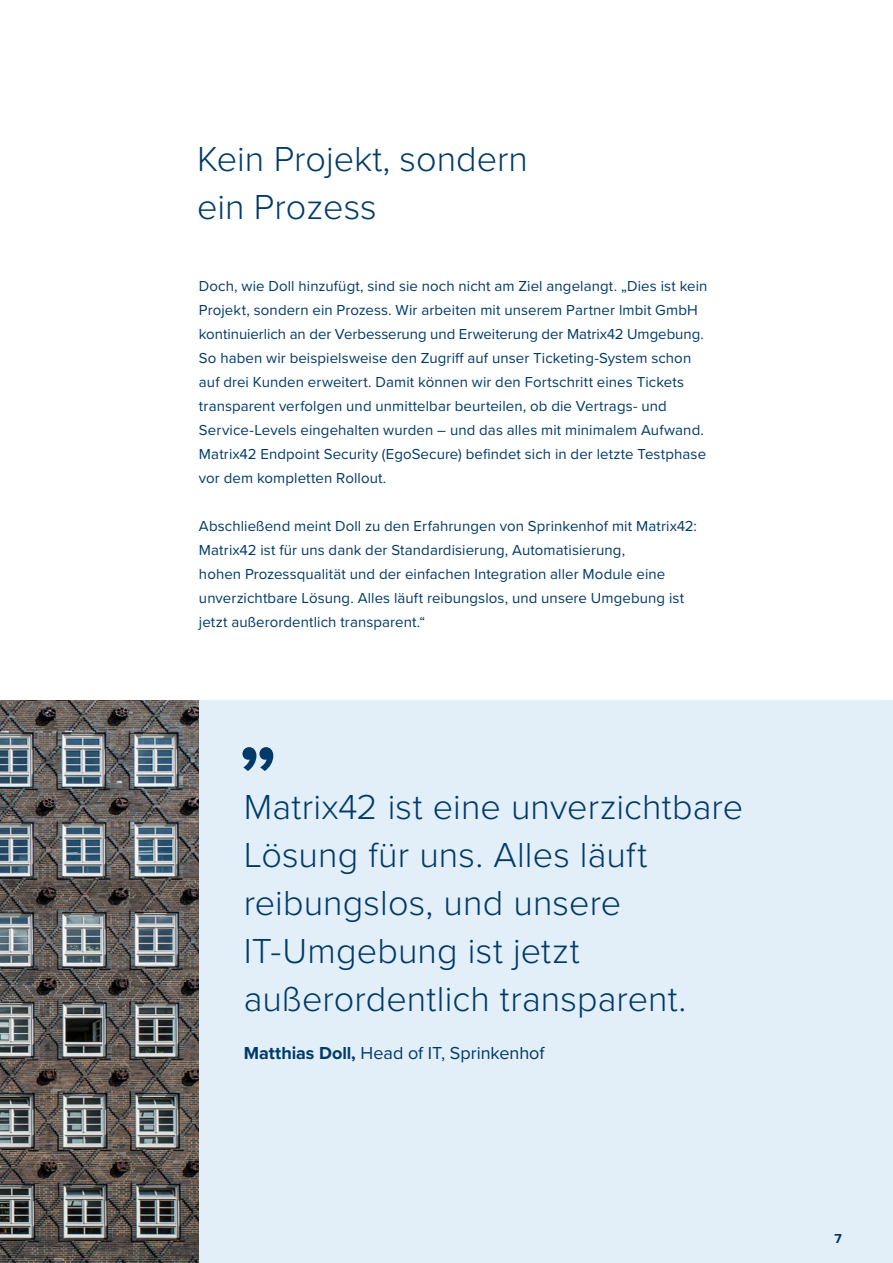
<style>
.page{position:relative;width:893px;height:1263px;background:#fff}
.page>*{position:absolute;margin:0;border:0;box-sizing:border-box;transform-origin:0 0}
.t1{font:300 36px/48px "Proxima Nova";letter-spacing:.005em;color:#003a69}
.t2{font:18px "Proxima Nova";color:#003a69}
.t3{font:15px/24px "Proxima Nova";letter-spacing:.005em;color:#003a69}
.t4{font:700 13.5px "Proxima Nova";color:#003a69}
.s1{font-weight:700}
</style>
<div class="page">
<div style="left:197px;top:700px;width:696px;height:563px;background:#e2eef8"></div>
<svg style="left:242px;top:747px;width:31px;height:24px"></svg>
<img style="left:0;top:700px;width:199px;height:563px">
<h1 class="t1" style="left:197px;top:133px;width:332px">Kein Projekt, sondern ein Prozess</h1>
<p class="t3" style="left:199px;top:273px;width:510px">Doch, wie Doll hinzufügt, sind sie noch nicht am Ziel angelangt. „Dies ist kein Projekt, sondern ein Prozess. Wir arbeiten mit unserem Partner lmbit GmbH kontinuierlich an der Verbesserung und Erweiterung der Matrix42 Umgebung.<br>So haben wir beispielsweise den Zugriff auf unser Ticketing-System schon auf drei Kunden erweitert. Damit können wir den Fortschritt eines Tickets transparent verfolgen und unmittelbar beurteilen, ob die Vertrags- und Service-Levels eingehalten wurden – und das alles mit minimalem Aufwand.<br>Matrix42 Endpoint Security (EgoSecure) befindet sich in der letzte Testphase vor dem kompletten Rollout.</p>
<p class="t3" style="left:199px;top:513px;width:499px">Abschließend meint Doll zu den Erfahrungen von Sprinkenhof mit Matrix42:<br>Matrix42 ist für uns dank der Standardisierung, Automatisierung,<br>hohen Prozessqualität und der einfachen Integration aller Module eine unverzichtbare Lösung. Alles läuft reibungslos, und unsere Umgebung ist jetzt außerordentlich transparent.“</p>
<h1 class="t1" style="left:244px;top:781px;width:501px">Matrix42 ist eine unverzichtbare<br>Lösung für uns. Alles läuft reibungslos, und unsere<br>IT-Umgebung ist jetzt außerordentlich transparent.</h1>
<p class="t2" style="left:244px;top:1040px;width:302px"><span class="s1">Matthias Doll,</span> Head of IT, Sprinkenhof</p>
<p class="t4" style="left:835px;top:1228px;width:9px">7</p>
</div>
